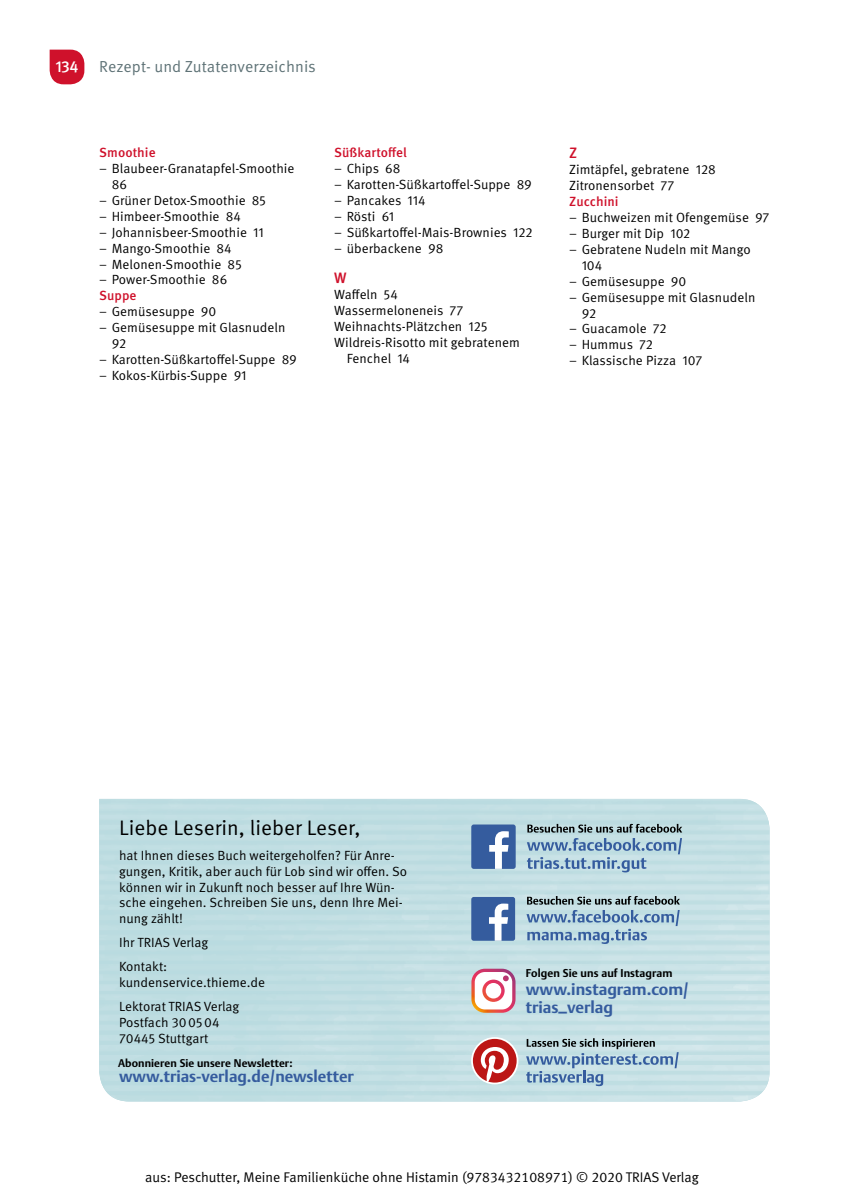
<style>
.page{position:relative;width:844px;height:1191px;background:#fff}
.page>*{position:absolute;margin:0;border:0;box-sizing:border-box;transform-origin:0 0}
.t1{font:21px "Meta Pro Norm";color:#000}
.t2{font:700 16.1px/18.2px "Thieme Argo 2011";color:#355c9e}
.t3{font:700 15.92px "Thieme Argo 2011";color:#355c9e}
.t4{font:15.92px "Meta Pro Norm";letter-spacing:.005em;color:#5e7276}
.t5{font:500 15.92px "Meta Pro";color:#fff}
.t6{font:500 15.05px "Meta Pro";color:#cf112b}
.t7{font:14px "Meta Normal LF";color:#000}
.t8{font:13.3px/15.9px "Meta Pro Norm";color:#000}
.t9{font:500 13.3px "Meta Pro";letter-spacing:.005em;color:#cf112b}
.t10{font:700 11.03px "Thieme Argo 2011";letter-spacing:.005em;color:#000}
.t11{font:700 10.85px "Thieme Argo 2011";letter-spacing:.005em;color:#000}
</style>
<div class="page">
<img style="left:99px;top:799px;width:670px;height:302px">
<svg style="left:527px;top:896px;width:152px;height:8px"></svg>
<svg style="left:526px;top:910px;width:153px;height:34px;background:#a2c0d3"></svg>
<div style="left:471px;top:897px;width:44px;height:43px;background:#355c9e;border-radius:2px"></div>
<svg style="left:489px;top:903px;width:19px;height:37px"></svg>
<svg style="left:527px;top:824px;width:155px;height:8px"></svg>
<svg style="left:526px;top:838px;width:155px;height:34px;background:#a1c0d3"></svg>
<div style="left:471px;top:824px;width:44px;height:45px;background:#355c9e;border-radius:2px"></div>
<svg style="left:489px;top:831px;width:19px;height:38px"></svg>
<svg style="left:471px;top:1037px;width:47px;height:47px"></svg>
<svg style="left:473px;top:1038px;width:43px;height:44px"></svg>
<svg style="left:526px;top:1038px;width:152px;height:48px;background:#a6c1ce"></svg>
<svg style="left:471px;top:968px;width:44px;height:44px"></svg>
<svg style="left:50px;top:50px;width:34px;height:34px"></svg>
<p class="t5" style="left:55px;top:55px;width:25px">134</p>
<p class="t4" style="left:99px;top:55px;width:218px">Rezept- und Zutatenverzeichnis</p>
<p class="t9" style="left:99px;top:142px;width:58px">Smoothie</p>
<p class="t8" style="left:112px;top:160px;width:184px;text-indent:-12px">– Blaubeer-Granatapfel-Smoothie<br>86</p>
<p class="t8" style="left:99px;top:191px;width:168px">– Grüner Detox-Smoothie 85</p>
<p class="t8" style="left:99px;top:207px;width:143px">– Himbeer-Smoothie 84</p>
<p class="t8" style="left:99px;top:223px;width:166px">– Johannisbeer-Smoothie 11</p>
<p class="t8" style="left:99px;top:239px;width:134px">– Mango-Smoothie 84</p>
<p class="t8" style="left:99px;top:255px;width:144px">– Melonen-Smoothie 85</p>
<p class="t8" style="left:99px;top:271px;width:129px">– Power-Smoothie 86</p>
<p class="t9" style="left:99px;top:285px;width:39px">Suppe</p>
<p class="t8" style="left:99px;top:303px;width:119px">– Gemüsesuppe 90</p>
<p class="t8" style="left:112px;top:319px;width:175px;text-indent:-12px">– Gemüsesuppe mit Glasnudeln<br>92</p>
<p class="t8" style="left:99px;top:351px;width:199px">– Karotten-Süßkartoffel-Suppe 89</p>
<p class="t8" style="left:99px;top:366px;width:149px">– Kokos-Kürbis-Suppe 91</p>
<p class="t9" style="left:334px;top:142px;width:74px">Süßkartoffel</p>
<p class="t8" style="left:334px;top:159px;width:68px">– Chips 68</p>
<p class="t8" style="left:334px;top:175px;width:199px">– Karotten-Süßkartoffel-Suppe 89</p>
<p class="t8" style="left:334px;top:191px;width:93px">– Pancakes 114</p>
<p class="t8" style="left:334px;top:207px;width:61px">– Rösti 61</p>
<p class="t8" style="left:334px;top:223px;width:200px">– Süßkartoffel-Mais-Brownies 122</p>
<p class="t8" style="left:334px;top:239px;width:111px">– überbackene 98</p>
<p class="t6" style="left:334px;top:267px;width:14px">W</p>
<p class="t8" style="left:334px;top:286px;width:65px">Waffeln 54</p>
<p class="t8" style="left:334px;top:302px;width:130px">Wassermeloneneis 77</p>
<p class="t8" style="left:334px;top:318px;width:155px">Weihnachts-Plätzchen 125</p>
<p class="t8" style="left:334px;top:334px;width:187px">Wildreis-Risotto mit gebratenem</p>
<p class="t8" style="left:346px;top:350px;width:65px">Fenchel 14</p>
<p class="t6" style="left:569px;top:141px;width:10px">Z</p>
<p class="t8" style="left:569px;top:161px;width:148px">Zimtäpfel, gebratene 128<br>Zitronensorbet 77</p>
<p class="t9" style="left:569px;top:191px;width:51px">Zucchini</p>
<p class="t8" style="left:569px;top:209px;width:202px">– Buchweizen mit Ofengemüse 97</p>
<p class="t8" style="left:569px;top:224px;width:122px">– Burger mit Dip 102</p>
<p class="t8" style="left:581px;top:240px;width:171px;text-indent:-12px">– Gebratene Nudeln mit Mango<br>104</p>
<p class="t8" style="left:569px;top:272px;width:119px">– Gemüsesuppe 90</p>
<p class="t8" style="left:581px;top:288px;width:175px;text-indent:-12px">– Gemüsesuppe mit Glasnudeln<br>92</p>
<p class="t8" style="left:569px;top:320px;width:99px">– Guacamole 72</p>
<p class="t8" style="left:569px;top:336px;width:85px">– Hummus 72</p>
<p class="t8" style="left:569px;top:352px;width:134px">– Klassische Pizza 107</p>
<h1 class="t1" style="left:119px;top:812px;width:243px">Liebe Leserin, lieber Leser,</h1>
<p class="t8" style="left:119px;top:846px;width:289px">hat Ihnen dieses Buch weitergeholfen? Für Anre&shy;gungen, Kritik, aber auch für Lob sind wir offen. So können wir in Zukunft noch besser auf Ihre Wün&shy;sche eingehen. Schreiben Sie uns, denn Ihre Mei&shy;nung zählt!</p>
<p class="t8" style="left:119px;top:930px;width:91px;line-height:23.8px">Ihr TRIAS Verlag<br>Kontakt:</p>
<p class="t8" style="left:119px;top:969px;width:147px;line-height:23.8px">kundenservice.thieme.de<br>Lektorat TRIAS Verlag</p>
<p class="t8" style="left:119px;top:1013px;width:102px">Postfach 30 05 04<br>70445 Stuttgart</p>
<p class="t11" style="left:118px;top:1055px;width:176px">Abonnieren Sie unsere Newsletter:</p>
<p class="t3" style="left:119px;top:1066px;width:236px">www.trias-verlag.de/newsletter</p>
<p class="t10" style="left:525px;top:965px;width:148px">Folgen Sie uns auf Instagram</p>
<p class="t2" style="left:525px;top:979px;width:164px">www.instagram.com/ trias_verlag</p>
<p class="t7" style="left:145px;top:1169px;width:555px">aus: Peschutter, Meine Familienküche ohne Histamin (9783432108971) © 2020 TRIAS Verlag</p>
</div>
